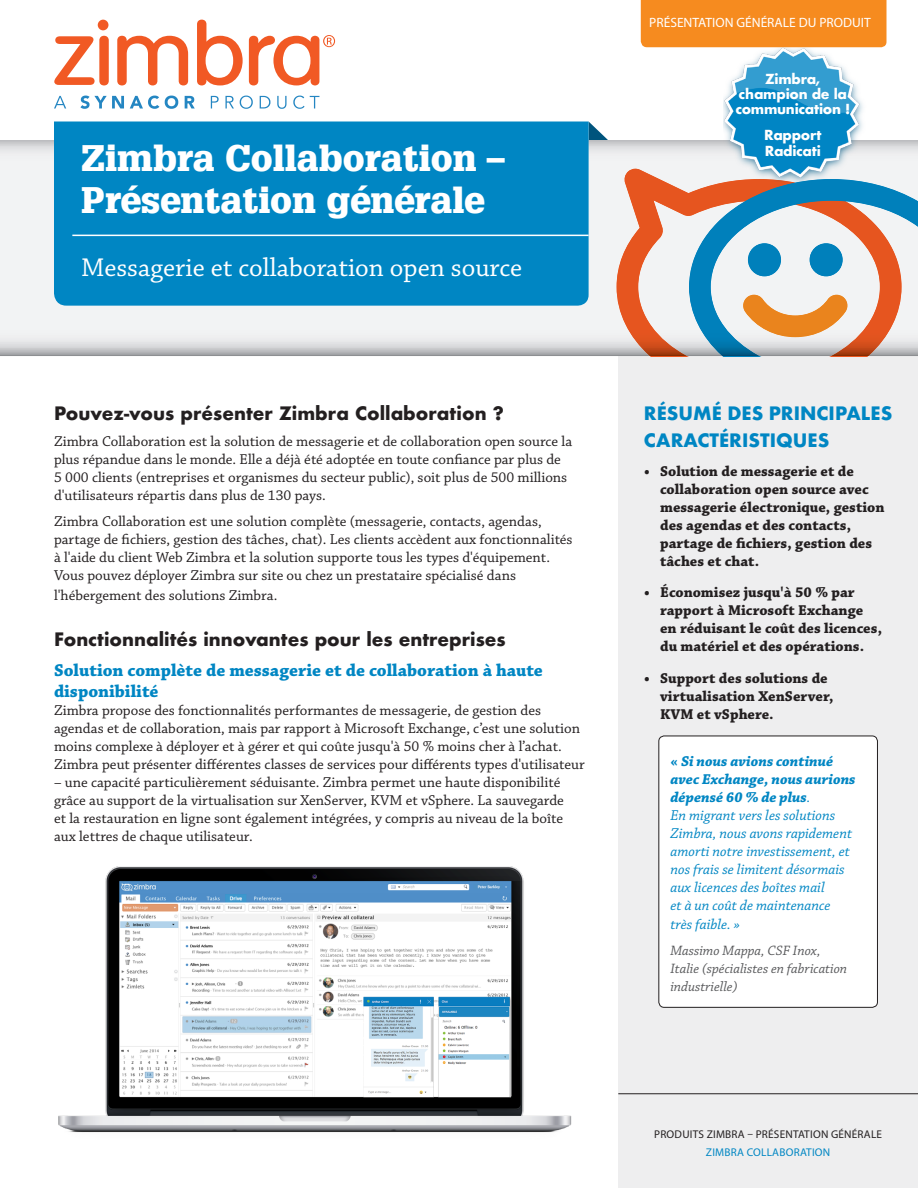
<style>
.page{position:relative;width:918px;height:1188px;background:#fff}
.page>*{position:absolute;margin:0;border:0;box-sizing:border-box;transform-origin:0 0}
.t1{font:900 36px/42px "Glypha 75";color:#fff}
.t2{font:27px "Chaparral Pro";color:#fff}
.Heading{font:700 18px "Futura";color:#231f20}
.Subheading{font:700 18px/21.6px "Chaparral Pro";color:#0086c3}
.Sidebar_Heading{font:700 18px/27px "Futura";color:#0086c3}
.Body_Copy{font:15px/18px "Chaparral Pro";color:#231f20}
.Bulleted_Description{font:700 15px/18px "Chaparral Pro";color:#231f20}
.Sidebar_Quote{font:italic 15px/18px "Chaparral Pro";color:#0086c3}
.Sidebar_Quote-2{font:italic 14.25px/18px "Chaparral Pro";color:#57585a}
.Image_Caption{font:700 13.5px/15px "Futura";letter-spacing:-.02em;color:#fff;text-align:center}
.Page_Tag{font:13.5px "Myriad Pro";color:#fff}
.Document_Name{font:11.25px/18px "Myriad Pro";letter-spacing:.02em;color:#231f20;text-align:center}
.s1{font-weight:700;font-style:normal}
.s2{font-weight:700}
.s3{color:#0086c3}
</style>
<div class="page">
<svg style="left:589px;top:122px;width:19px;height:18px"></svg>
<div style="left:618px;top:355px;width:300px;height:833px;background:#eeeeef"></div>
<svg style="left:0;top:140px;width:918px;height:216px"></svg>
<svg style="left:617px;top:169px;width:285px;height:187px"></svg>
<svg style="left:689px;top:179px;width:229px;height:177px"></svg>
<div style="left:641px;top:0;width:245px;height:47px;background:#f68b1f"></div>
<div style="left:54px;top:122px;width:535px;height:184px;background:#0086c3"></div>
<hr style="left:618px;top:1093px;width:300px;height:1px;background:#231f20">
<img style="left:58px;top:866px;width:514px;height:267px">
<div style="left:659px;top:736px;width:218px;height:271px;background:#fff;border-radius:5px"></div>
<div style="left:659px;top:736px;width:219px;height:272px;border:1px solid #231f20;border-radius:5px"></div>
<img style="left:723px;top:47px;width:144px;height:134px">
<hr style="left:72px;top:235px;width:517px;height:1px;background:#fff">
<svg style="left:54px;top:36px;width:41px;height:49px"></svg>
<div style="left:99px;top:36px;width:10px;height:49px;background:#f15924;border-radius:5px"></div>
<svg style="left:117px;top:36px;width:71px;height:49px"></svg>
<svg style="left:197px;top:20px;width:46px;height:65px"></svg>
<svg style="left:249px;top:35px;width:86px;height:50px"></svg>
<div style="left:98px;top:20px;width:10px;height:10px;background:#f15924;border-radius:50%"></div>
<svg style="left:54px;top:96px;width:12px;height:12px"></svg>
<svg style="left:80px;top:96px;width:44px;height:13px"></svg>
<svg style="left:130px;top:96px;width:29px;height:13px"></svg>
<svg style="left:165px;top:96px;width:13px;height:13px"></svg>
<svg style="left:185px;top:96px;width:10px;height:12px"></svg>
<svg style="left:211px;top:96px;width:8px;height:12px"></svg>
<svg style="left:225px;top:96px;width:9px;height:12px"></svg>
<svg style="left:240px;top:96px;width:13px;height:13px"></svg>
<svg style="left:260px;top:96px;width:10px;height:12px"></svg>
<svg style="left:277px;top:96px;width:10px;height:13px"></svg>
<svg style="left:293px;top:96px;width:26px;height:13px"></svg>
<p class="t1" style="left:81px;top:137px;width:425px">Zimbra Collaboration –<br>Présentation générale</p>
<p class="t2" style="left:81px;top:252px;width:443px">Messagerie et collaboration open source</p>
<p class="Heading" style="left:54px;top:400px;width:451px">Pouvez-vous présenter Zimbra Collaboration ?</p>
<p class="Body_Copy" style="left:54px;top:433px;width:520px">Zimbra Collaboration est la solution de messagerie et de collaboration open source la plus répandue dans le monde. Elle a déjà été adoptée en toute confiance par plus de 5 000 clients (entreprises et organismes du secteur public), soit plus de 500 millions d'utilisateurs répartis dans plus de 130 pays.</p>
<p class="Body_Copy" style="left:54px;top:513px;width:520px">Zimbra Collaboration est une solution complète (messagerie, contacts, agendas, partage de fichiers, gestion des tâches, chat). Les clients accèdent aux fonctionnalités à l'aide du client Web Zimbra et la solution supporte tous les types d'équipement.<br>Vous pouvez déployer Zimbra sur site ou chez un prestataire spécialisé dans</p>
<p class="Body_Copy" style="left:54px;top:586px;width:225px">l'hébergement des solutions Zimbra.</p>
<p class="Heading" style="left:54px;top:626px;width:453px">Fonctionnalités innovantes pour les entreprises</p>
<p class="Subheading" style="left:54px;top:660px;width:490px">Solution complète de messagerie et de collaboration à haute disponibilité</p>
<p class="Body_Copy" style="left:54px;top:702px;width:532px">Zimbra propose des fonctionnalités performantes de messagerie, de gestion des agendas et de collaboration, mais par rapport à Microsoft Exchange, c’est une solution moins complexe à déployer et à gérer et qui coûte jusqu'à 50 % moins cher à l’achat.<br>Zimbra peut présenter différentes classes de services pour différents types d'utilisateur</p>
<p class="Body_Copy" style="left:54px;top:774px;width:511px">– une capacité particulièrement séduisante. Zimbra permet une haute disponibilité grâce au support de la virtualisation sur XenServer, KVM et vSphere. La sauvegarde et la restauration en ligne sont également intégrées, y compris au niveau de la boîte aux lettres de chaque utilisateur.</p>
<p class="Page_Tag" style="left:649px;top:14px;width:223px">PRÉSENTATION GÉNÉRALE DU PRODUIT</p>
<p class="Image_Caption" style="left:735px;top:71px;width:116px">Zimbra, champion de la communication !</p>
<p class="Image_Caption" style="left:764px;top:126px;width:59px;line-height:16.5px;text-align:left">Rapport<br>Radicati</p>
<p class="Sidebar_Heading" style="left:644px;top:400px;width:250px">RÉSUMÉ DES PRINCIPALES<br>CARACTÉRISTIQUES</p>
<p class="Bulleted_Description" style="left:660px;top:463px;width:226px;text-indent:-16px">• Solution de messagerie et de collaboration open source avec messagerie électronique, gestion des agendas et des contacts, partage de fichiers, gestion des tâches et chat.</p>
<p class="Bulleted_Description" style="left:660px;top:584px;width:224px;text-indent:-16px">• Économisez jusqu'à 50 % par rapport à Microsoft Exchange en réduisant le coût des licences, du matériel et des opérations.</p>
<p class="Bulleted_Description" style="left:660px;top:670px;width:175px;text-indent:-16px">• Support des solutions de virtualisation XenServer,<br>KVM et vSphere.</p>
<p class="Sidebar_Quote" style="left:670px;top:753px;width:187px"><span class="s1">«</span> <span class="s2">Si nous avions continué avec Exchange, nous aurions dépensé 60 % de plus</span>.<br>En migrant vers les solutions<br>Zimbra, nous avons rapidement amorti notre investissement, et nos frais se limitent désormais aux licences des boîtes mail<br>et à un coût de maintenance</p>
<p class="Sidebar_Quote" style="left:670px;top:916px;width:71px">très faible. »</p>
<p class="Sidebar_Quote-2" style="left:670px;top:942px;width:178px">Massimo Mappa, CSF Inox,<br>Italie (spécialistes en fabrication industrielle)</p>
<p class="Document_Name" style="left:654px;top:1125px;width:230px">PRODUITS ZIMBRA – PRÉSENTATION GÉNÉRALE<br><span class="s3">ZIMBRA COLLABORATION</span></p>
</div>
